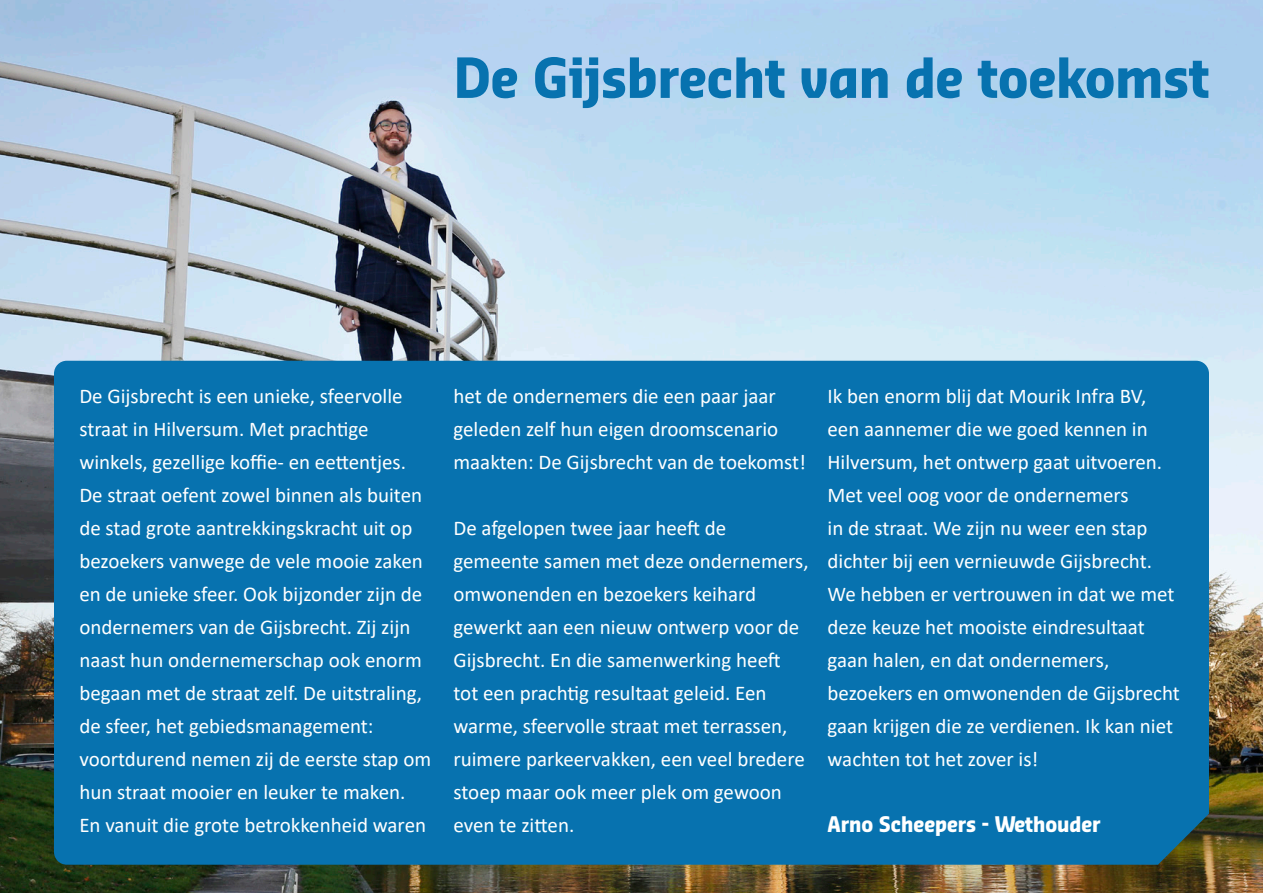
<style>
.page{position:relative;width:1263px;height:893px;background:#fff}
.page>*{position:absolute;margin:0;border:0;box-sizing:border-box;transform-origin:0 0}
.t1{font:700 54px "Sansa Con Pro";color:#0772af}
.t2{font:21px/33px "Calibri";color:#fff}
.t3{font:700 21px "Sansa Con Pro";color:#fff}
.s1{font-family:"Calibri 2"}
</style>
<div class="page">
<img style="left:0;top:0;width:1263px;height:893px">
<div style="left:54px;top:361px;width:1155px;height:504px;background:#0772af"></div>
<h1 class="t1" style="left:453px;top:42px;width:757px">De Gijsbrecht van de toekomst</h1>
<p class="t2" style="left:79px;top:379px;width:353px"><span class="s1">De Gijsbrecht is een unieke, sfeervolle </span>straat in Hilversum. Met prachtige winkels, gezellige koffie- en eettentjes.<br>De straat oefent zowel binnen als buiten de stad grote aantrekkingskracht uit op bezoekers vanwege de vele mooie zaken en de unieke sfeer. Ook bijzonder zijn de ondernemers van de Gijsbrecht. Zij zijn <span class="s1">naast hun ondernemerschap ook enorm </span>begaan met de straat zelf. De uitstraling, de sfeer, het gebiedsmanagement: voortdurend nemen zij de eerste stap om <span class="s1">hun straat mooier en leuker te maken.<br></span>En vanuit die grote betrokkenheid waren</p>
<p class="t2" style="left:453px;top:379px;width:354px"><span class="s1">het de ondernemers die een paar jaar </span>geleden zelf hun eigen droomscenario maakten: De Gijsbrecht van de toekomst!</p>
<p class="t2" style="left:453px;top:511px;width:357px">De afgelopen twee jaar heeft de gemeente samen met deze ondernemers, omwonenden en bezoekers keihard gewerkt aan een nieuw ontwerp voor de Gijsbrecht. En die samenwerking heeft tot een prachtig resultaat geleid. Een <span class="s1">warme, sfeervolle straat met terrassen, ruimere parkeervakken, een veel bredere </span>stoep maar ook meer plek om gewoon even te zitten.</p>
<p class="t2" style="left:827px;top:379px;width:354px"><span class="s1">Ik ben enorm blij dat Mourik Infra BV, </span>een aannemer die we goed kennen in Hilversum, het ontwerp gaat uitvoeren.<br>Met veel oog voor de ondernemers<br>in de straat. We zijn nu weer een stap <span class="s1">dichter bij een vernieuwde Gijsbrecht.<br>We hebben er vertrouwen in dat we met </span>deze keuze het mooiste eindresultaat gaan halen, en dat ondernemers, bezoekers en omwonenden de Gijsbrecht gaan krijgen die ze verdienen. Ik kan niet wachten tot het zover is!</p>
<h2 class="t3" style="left:827px;top:810px;width:275px">Arno Scheepers - Wethouder</h2>
</div>
